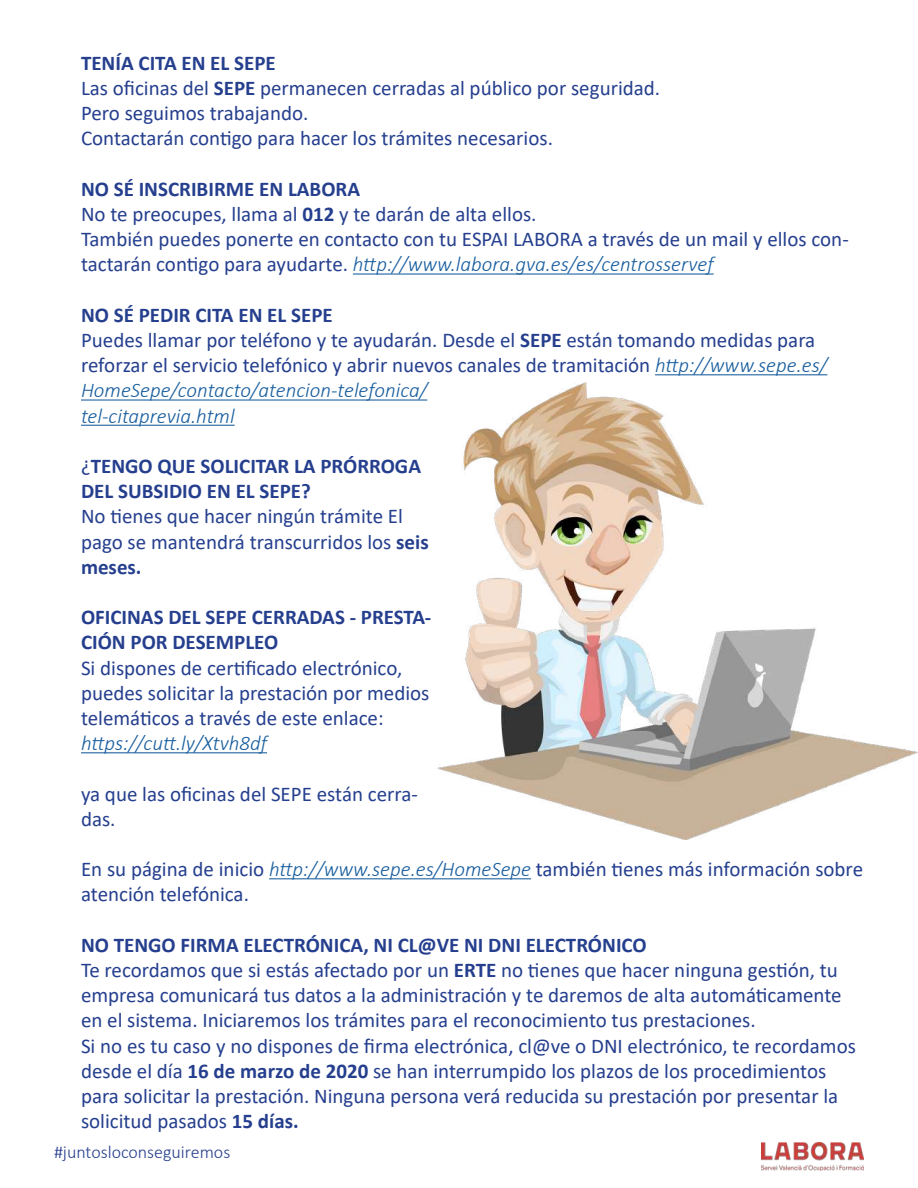
<style>
.page{position:relative;width:918px;height:1188px;background:#fff}
.page>*{position:absolute;margin:0;border:0;box-sizing:border-box;transform-origin:0 0}
.t1{font:21px/25.2px "Calibri";color:#253f8e}
.t2{font:700 21px/25.2px "Calibri";color:#253f8e}
.t3{font:italic 300 21px "Calibri";color:#175d9e}
.t4{font:300 18px "Calibri";color:#253f8e}
.s1{font-weight:700}
.s2{font-weight:300;font-style:italic;color:#175d9e}
.s3{font-weight:400}
</style>
<div class="page">
<img style="left:761px;top:1143px;width:103px;height:28px">
<hr style="left:353px;top:273px;width:361px;height:2px;background:#175d9e">
<hr style="left:655px;top:374px;width:172px;height:1px;background:#175d9e">
<hr style="left:81px;top:399px;width:346px;height:2px;background:#175d9e">
<hr style="left:81px;top:425px;width:154px;height:1px;background:#175d9e">
<hr style="left:81px;top:752px;width:186px;height:1px;background:#175d9e">
<hr style="left:269px;top:878px;width:262px;height:1px;background:#175d9e">
<img style="left:438px;top:383px;width:480px;height:456px">
<p class="t1" style="left:81px;top:50px;width:581px"><span class="s1">TENÍA CITA EN EL SEPE<br></span>Las oficinas del <span class="s1">SEPE</span> permanecen cerradas al público por seguridad.<br>Pero seguimos trabajando.<br>Contactarán contigo para hacer los trámites necesarios.</p>
<p class="t1" style="left:81px;top:176px;width:769px"><span class="s1">NO SÉ INSCRIBIRME EN LABORA<br></span>No te preocupes, llama al <span class="s1">012</span> y te darán de alta ellos.<br>También puedes ponerte en contacto con tu ESPAI LABORA a través de un mail y ellos con&shy;tactarán contigo para ayudarte. <span class="s2">http://www.labora.gva.es/es/centrosservef</span></p>
<p class="t1" style="left:81px;top:302px;width:748px"><span class="s1">NO SÉ PEDIR CITA EN EL SEPE<br></span>Puedes llamar por teléfono y te ayudarán. Desde el <span class="s1">SEPE</span> están tomando medidas para reforzar el servicio telefónico y abrir nuevos canales de tramitación <span class="s2">http://www.sepe.es/ HomeSepe/contacto/atencion-telefonica/<br>tel-citaprevia.html</span></p>
<p class="t2" style="left:81px;top:453px;width:342px"><span class="s3">¿</span>TENGO QUE SOLICITAR LA PRÓRROGA<br>DEL SUBSIDIO EN EL SEPE?</p>
<p class="t1" style="left:81px;top:503px;width:349px">No tienes que hacer ningún trámite El pago se mantendrá transcurridos los <span class="s1">seis meses.</span></p>
<p class="t2" style="left:81px;top:604px;width:352px">OFICINAS DEL SEPE CERRADAS - PRESTA-<br>CIÓN POR DESEMPLEO</p>
<p class="t1" style="left:81px;top:654px;width:350px">Si dispones de certificado electrónico, puedes solicitar la prestación por medios telemáticos a través de este enlace:</p>
<p class="t3" style="left:81px;top:730px;width:188px">https://cutt.ly/Xtvh8df</p>
<p class="t1" style="left:81px;top:780px;width:338px">ya que las oficinas del SEPE están cerra&shy;das.</p>
<p class="t1" style="left:81px;top:856px;width:784px">En su página de inicio <span class="s2">http://www.sepe.es/HomeSepe</span> también tienes más información sobre atención telefónica.</p>
<p class="t1" style="left:81px;top:932px;width:777px"><span class="s1">NO TENGO FIRMA ELECTRÓNICA, NI CL@VE NI DNI ELECTRÓNICO<br></span>Te recordamos que si estás afectado por un <span class="s1">ERTE</span> no tienes que hacer ninguna gestión, tu empresa comunicará tus datos a la administración y te daremos de alta automáticamente en el sistema. Iniciaremos los trámites para el reconocimiento tus prestaciones.<br>Si no es tu caso y no dispones de firma electrónica, cl@ve o DNI electrónico, te recordamos desde el día <span class="s1">16 de marzo de 2020</span> se han interrumpido los plazos de los procedimientos para solicitar la prestación. Ninguna persona verá reducida su prestación por presentar la solicitud pasados <span class="s1">15 días.</span></p>
<p class="t4" style="left:54px;top:1141px;width:178px">#juntosloconseguiremos</p>
</div>
